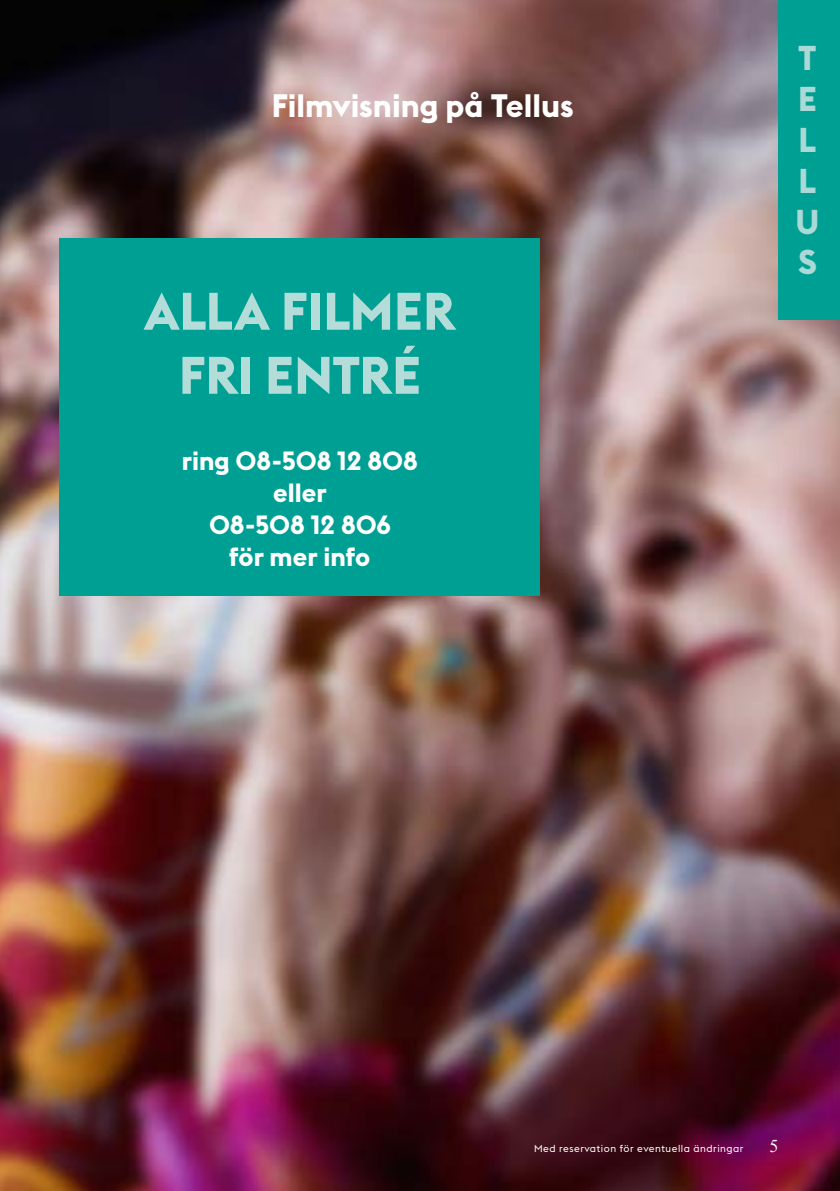
<style>
.page{position:relative;width:840px;height:1191px;background:#fff}
.page>*{position:absolute;margin:0;border:0;box-sizing:border-box;transform-origin:0 0}
.t1{font:700 52px/64px "Stockholm Type";color:#b4ddda;text-align:center}
.t2{font:700 34px/40.8px "Stockholm Type";color:#aad9d6;text-align:justify}
.t3{font:700 32px "Stockholm Type";color:#fff}
.t4{font:700 26px/32px "Stockholm Type";color:#fff;text-align:center}
.t5{font:18px "Times New Roman";color:#fff}
.t6{font:10px "Stockholm Type";letter-spacing:.05em;color:#fff}
</style>
<div class="page">
<img style="left:0;top:0;width:839px;height:1191px">
<div style="left:778px;top:0;width:61px;height:319px;background:#009f94"></div>
<div style="left:60px;top:238px;width:480px;height:357px;background:#009f94"></div>
<p class="t3" style="left:271px;top:83px;width:303px">Filmvisning på Tellus</p>
<h1 class="t1" style="left:144px;top:277px;width:313px">ALLA FILMER<br>FRI ENTRÉ</h1>
<p class="t4" style="left:182px;top:443px;width:237px">ring 08-508 12 808 eller<br>08-508 12 806<br>för mer info</p>
<h2 class="t2" style="left:795px;top:36px;width:25px">T E L L U S</h2>
<p class="t6" style="left:533px;top:1142px;width:211px">Med reservation för eventuella ändringar</p>
<p class="t5" style="left:769px;top:1134px;width:10px">5</p>
</div>
